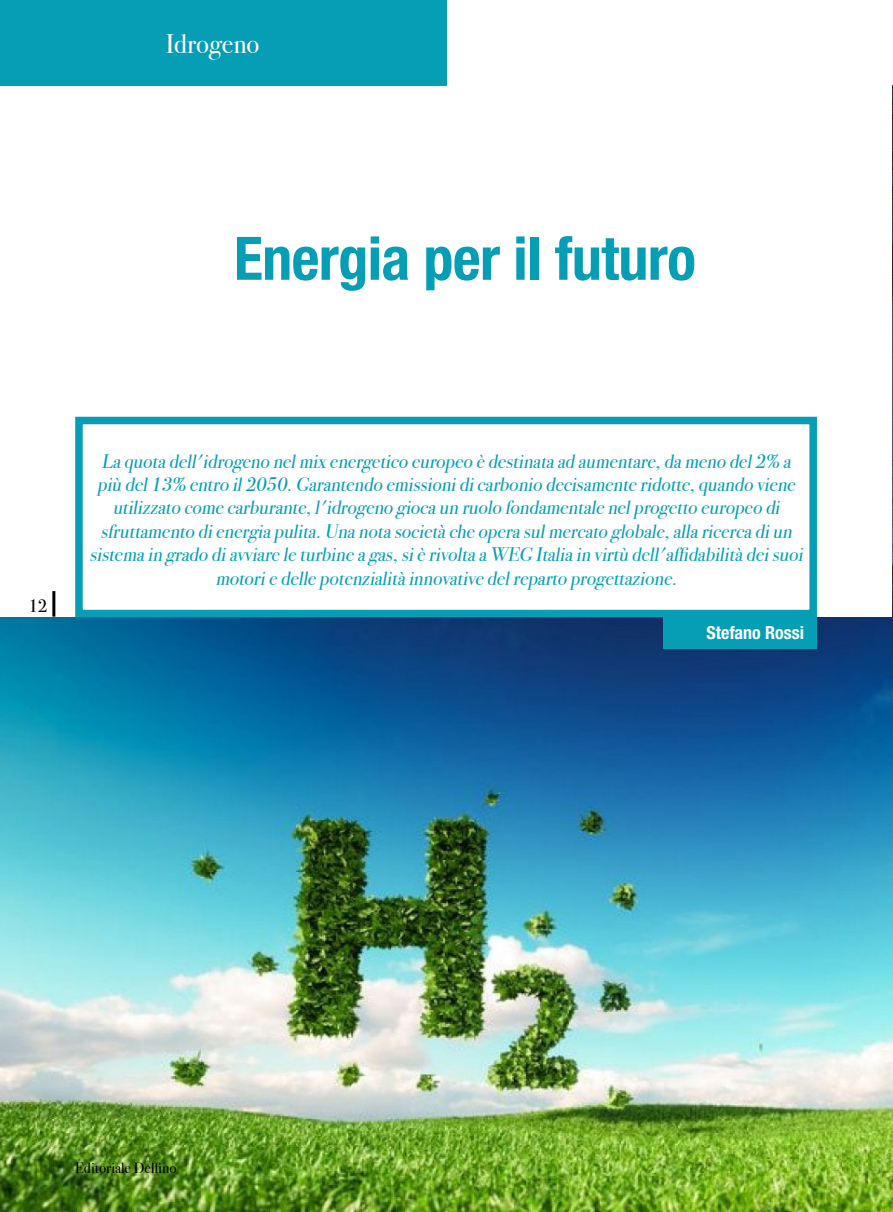
<style>
.page{position:relative;width:893px;height:1212px;background:#fff}
.page>*{position:absolute;margin:0;border:0;box-sizing:border-box;transform-origin:0 0}
.t1{font:700 condensed 60px "Helvetica Neue LT Std";letter-spacing:-.01em;color:#059eb5}
.t2{font:27px "Bodoni Svty Two ITCTT";color:#fff}
.t3{font:italic 19.5px/23.4px "Bodoni Svty Two ITCTT";color:#059eb5;text-align:center}
.t4{font:700 condensed 18px "Helvetica Neue LT Std";color:#fff}
.t5{font:18px "Bodoni Svty Two ITCTT";color:#000}
.t6{font:15px "Bodoni Svty Two ITCTT";color:#000}
</style>
<div class="page">
<img style="left:892px;top:85px;width:1px;height:532px">
<img style="left:0;top:617px;width:893px;height:595px">
<hr style="left:52px;top:591px;width:3px;height:26px;background:#000">
<div style="left:663px;top:617px;width:154px;height:31px;background:#059eb5"></div>
<div style="left:75px;top:417px;width:742px;height:200px;border:8px solid #059eb5"></div>
<div style="left:0;top:0;width:447px;height:85px;background:#059eb5"></div>
<p class="t2" style="left:166px;top:21px;width:95px">Idrogeno</p>
<p class="t1" style="left:234px;top:222px;width:463px">Energia per il futuro</p>
<p class="t5" style="left:28px;top:591px;width:21px">12</p>
<p class="t3" style="left:89px;top:447px;width:720px">Laquotadell'idrogeno nelmixenergetico europ eo èdestinataad aumentare,dameno del2% a<br>p iù del13% entro il2050.Garantendo emissionidicarbonio decisamenteridotte,quando viene utilizzato comecarburante,l'idrogeno giocaun ruolo fondamentalenelp rogetto europ eo di sfruttamento dienergiapulita.Unanotasocietàcheop erasulmercato globale,allaricercadiun sistemain grado diavviareleturbineagas,sièrivoltaaWEG Italiain virtù dell'affidabilitàdeisuoi motoriedellep otenzialitàinnovativedelrep arto p rogettazione.</p>
<p class="t4" style="left:707px;top:622px;width:99px">Stefano Rossi</p>
<p class="t6" style="left:75px;top:1155px;width:103px">Editoriale Delfino</p>
</div>
